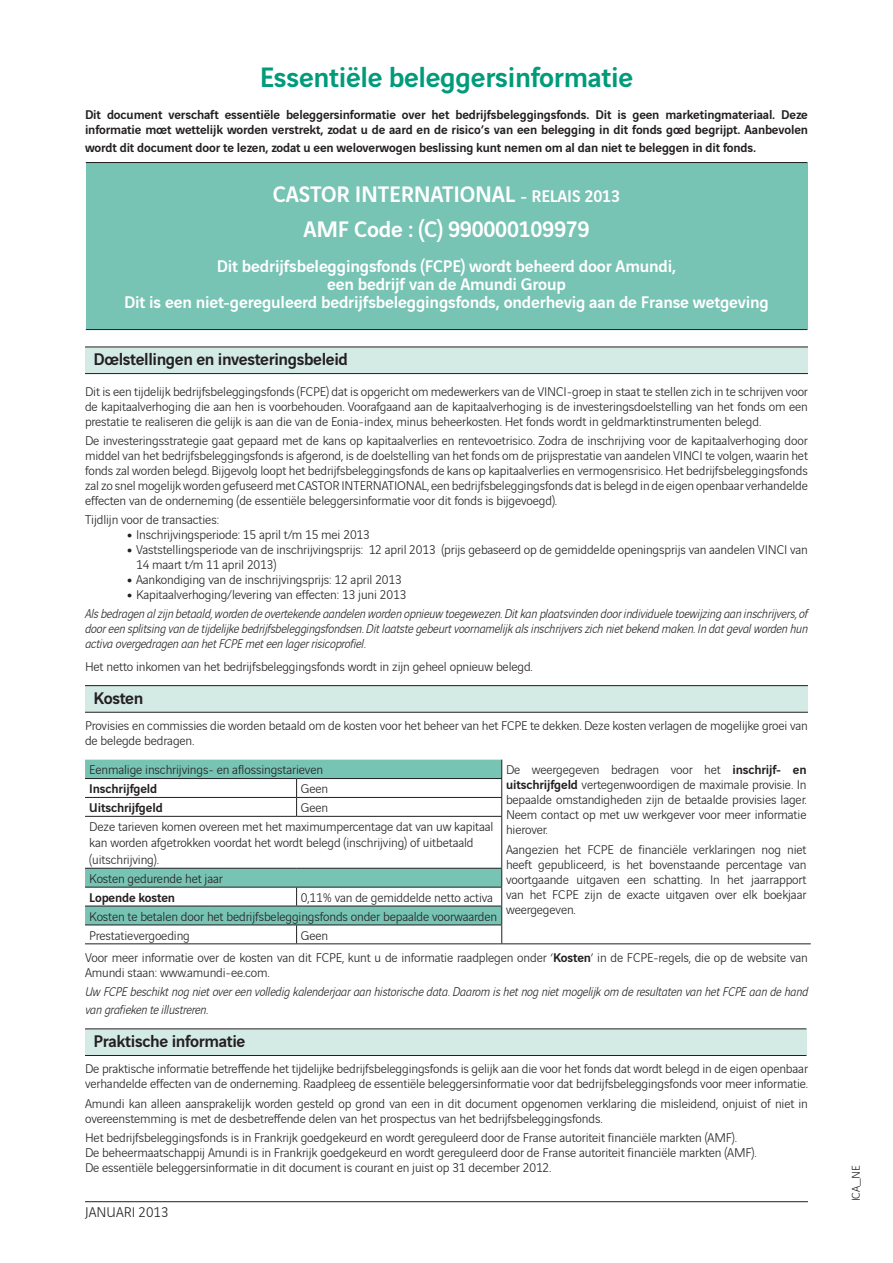
<style>
.page{position:relative;width:893px;height:1263px;background:#fff}
.page>*{position:absolute;margin:0;border:0;box-sizing:border-box;transform-origin:0 0}
.t1{font:500 30px "Vinci Sans";letter-spacing:-.01em;color:#009b7a}
.t2{font:500 24px/35px "Vinci Sans";letter-spacing:-.01em;color:#fff;text-align:center}
.t3{font:500 18px/18px "Vinci Sans";letter-spacing:-.01em;color:#fff;text-align:center}
.t4{font:500 18px "Vinci Sans";letter-spacing:-.02em;color:#231f20}
.t5{font:300 15px "Vinci Sans";color:#231f20}
.t6{font:300 13.5px/15px "Vinci Sans";letter-spacing:-.01em;color:#231f20}
.t7{font:italic 300 13.5px/19.2px "Vinci Sans";letter-spacing:-.01em;color:#231f20}
.t8{font:500 13.5px/15px "Vinci Sans";letter-spacing:-.01em;color:#231f20}
.t9{font:300 12px "Vinci Sans";color:#231f20}
.s1{font-size:18px}
.s2{font-weight:900;font-size:15px}
.s3{font-weight:900;font-style:normal;font-size:15px}
.s4{font-style:normal}
.s5{font-weight:500}
</style>
<div class="page">
<hr style="left:85px;top:1201px;width:723px;height:1px;background:#231f20">
<div style="left:86px;top:163px;width:721px;height:167px;background:#77c3b4"></div>
<hr style="left:86px;top:162px;width:721px;height:1px;background:#231f20">
<hr style="left:86px;top:329px;width:721px;height:1px;background:#231f20">
<div style="left:85px;top:347px;width:723px;height:27px;background:#d4eae5"></div>
<hr style="left:85px;top:347px;width:723px;height:1px;background:#231f20">
<hr style="left:85px;top:373px;width:723px;height:1px;background:#231f20">
<div style="left:85px;top:686px;width:723px;height:26px;background:#d4eae5"></div>
<hr style="left:85px;top:685px;width:723px;height:1px;background:#231f20">
<hr style="left:85px;top:712px;width:723px;height:1px;background:#231f20">
<svg style="left:85px;top:760px;width:416px;height:164px"></svg>
<hr style="left:502px;top:943px;width:309px;height:1px;background:#231f20">
<hr style="left:85px;top:778px;width:212px;height:1px;background:#231f20">
<hr style="left:297px;top:778px;width:205px;height:1px;background:#231f20">
<hr style="left:85px;top:797px;width:212px;height:1px;background:#231f20">
<hr style="left:297px;top:797px;width:205px;height:1px;background:#231f20">
<hr style="left:85px;top:816px;width:212px;height:1px;background:#231f20">
<hr style="left:297px;top:816px;width:205px;height:1px;background:#231f20">
<hr style="left:85px;top:868px;width:212px;height:1px;background:#231f20">
<hr style="left:297px;top:868px;width:205px;height:1px;background:#231f20">
<hr style="left:85px;top:887px;width:212px;height:1px;background:#231f20">
<hr style="left:297px;top:887px;width:205px;height:1px;background:#231f20">
<hr style="left:85px;top:906px;width:212px;height:1px;background:#231f20">
<hr style="left:297px;top:906px;width:205px;height:1px;background:#231f20">
<hr style="left:85px;top:924px;width:212px;height:1px;background:#231f20">
<hr style="left:297px;top:924px;width:205px;height:1px;background:#231f20">
<hr style="left:85px;top:943px;width:212px;height:1px;background:#231f20">
<hr style="left:297px;top:943px;width:205px;height:1px;background:#231f20">
<svg style="left:296px;top:779px;width:1px;height:37px"></svg>
<svg style="left:501px;top:760px;width:1px;height:56px"></svg>
<hr style="left:501px;top:817px;width:1px;height:51px;background:#231f20">
<svg style="left:296px;top:887px;width:1px;height:19px"></svg>
<svg style="left:296px;top:925px;width:1px;height:18px"></svg>
<svg style="left:501px;top:869px;width:1px;height:74px"></svg>
<div style="left:85px;top:1029px;width:721px;height:26px;background:#d4eae5"></div>
<hr style="left:85px;top:1028px;width:721px;height:1px;background:#231f20">
<hr style="left:85px;top:1055px;width:721px;height:1px;background:#231f20">
<h1 class="t1" style="left:260px;top:54px;width:375px">Essentiële beleggersinformatie</h1>
<p class="t8" style="left:85px;top:106px;width:724px">Dit document verschaft essentiële beleggersinformatie over het bedrijfsbeleggingsfonds. Dit is geen marketingmateriaal. Deze informatie moet wettelijk worden verstrekt, zodat u de aard en de risico’s van een belegging in dit fonds goed begrijpt. Aanbevolen</p>
<p class="t8" style="left:85px;top:139px;width:673px">wordt dit document door te lezen, zodat u een weloverwogen beslissing kunt nemen om al dan niet te beleggen in dit fonds.</p>
<h2 class="t2" style="left:273px;top:175px;width:348px">CASTOR INTERNATIONAL <span class="s1">- RELAIS 2013<br></span>AMF Code : (C) 990000109979</h2>
<h3 class="t3" style="left:124px;top:256px;width:646px">Dit bedrijfsbeleggingsfonds (FCPE) wordt beheerd door Amundi,<br>een bedrijf van de Amundi Group<br>Dit is een niet-gereguleerd bedrijfsbeleggingsfonds, onderhevig aan de Franse wetgeving</h3>
<h3 class="t4" style="left:94px;top:345px;width:256px">Doelstellingen en investeringsbeleid</h3>
<p class="t6" style="left:85px;top:383px;width:724px;text-align:justify">Dit is een tijdelijk bedrijfsbeleggingsfonds (FCPE) dat is opgericht om medewerkers van de VIN CI -groep in staat te stellen zich in te schrijven voor de kapitaalverhoging die aan hen is voorbehouden. Voorafgaand aan de kapitaalverhoging is de investeringsdoelstelling van het fonds om een prestatie te realiseren die gelijk is aan die van de Eonia-index, minus beheerkosten. Het fonds wordt in geldmarktinstrumenten belegd.</p>
<p class="t6" style="left:85px;top:432px;width:724px;text-align:justify">De investeringsstrategie gaat gepaard met de kans op kapitaalverlies en rentevoetrisico. Zodra de inschrijving voor de kapitaalverhoging door middel van het bedrijfsbeleggingsfonds is afgerond, is de doelstelling van het fonds om de prijsprestatie van aandelen VINCI te volgen, waarin het fonds zal worden belegd. Bijgevolg loopt het bedrijfsbeleggingsfonds de kans op kapitaalverlies en vermogensrisico. Het bedrijfsbeleggingsfonds zal zo snel mogelijk worden gefuseerd met CASTOR INTERNATIONAL, een bedrijfsbeleggingsfonds dat is belegd in de eigen openbaar verhandelde effecten van de onderneming (de essentiële beleggersinformatie voor dit fonds is bijgevoegd).</p>
<p class="t6" style="left:85px;top:511px;width:136px">Tijdlijn voor de transacties:</p>
<p class="t6" style="left:128px;top:526px;width:244px"><span class="s2">•</span> I nschrijvingsperiode: 15 april t/m 15 mei 2013</p>
<p class="t6" style="left:136px;top:541px;width:673px;text-indent:-9px"><span class="s2">•</span> Vaststellingsperiode van de inschrijvingsprijs: 12 april 2013 (prijs gebaseerd op de gemiddelde openingsprijs van aandelen VINCI van<br>14 maart t/m 11 april 2013)</p>
<p class="t6" style="left:128px;top:571px;width:276px"><span class="s2">•</span> Aankondiging van de inschrijvingsprijs: 12 april 2013</p>
<p class="t7" style="left:85px;top:584px;width:724px;text-indent:43px"><span class="s3">•</span> <span class="s4">Kapitaalverhoging/levering van effecten: 13 juni 2013<br></span>Als bedragen al zijn betaald, worden de overtekende aandelen worden opnieuw toegewezen. Dit kan plaatsvinden door individuele toewijzing aan inschrijvers, of</p>
<p class="t7" style="left:85px;top:620px;width:724px;line-height:15px">door een splitsing van de tijdelijke bedrijfsbeleggingsfondsen. Dit laatste gebeurt voornamelijk als inschrijvers zich niet bekend maken. In dat geval worden hun activa overgedragen aan het FCPE met een lager risicoprofiel.</p>
<p class="t6" style="left:85px;top:658px;width:449px">Het netto inkomen van het bedrijfsbeleggingsfonds wordt in zijn geheel opnieuw belegd.</p>
<h3 class="t4" style="left:94px;top:684px;width:51px">Kosten</h3>
<p class="t6" style="left:85px;top:717px;width:724px">Provisies en commissies die worden betaald om de kosten voor het beheer van het FCPE te dekken. Deze kosten verlagen de mogelijke groei van de belegde bedragen.</p>
<p class="t6" style="left:89px;top:761px;width:235px">Eenmalige inschrijvings- en aflossingstarieven</p>
<p class="t6" style="left:506px;top:761px;width:302px;text-align:justify">De weergegeven bedragen voor het <span class="s5">inschrijf- en uitschrijfgeld</span> vertegenwoordigen de maximale provisie. I n bepaalde omstandigheden zijn de betaalde provisies lager.<br>N eem contact op met uw werkgever voor meer informatie hierover.</p>
<p class="t6" style="left:506px;top:840px;width:302px;text-align:justify">Aangezien het FCPE de financiële verklaringen nog niet heeft gepubliceerd, is het bovenstaande percentage van voortgaande uitgaven een schatting. I n het jaarrapport van het FCPE zijn de exacte uitgaven over elk boekjaar weergegeven.</p>
<p class="t8" style="left:89px;top:780px;width:69px">Inschrijfgeld</p>
<p class="t6" style="left:301px;top:780px;width:29px">Geen</p>
<p class="t8" style="left:89px;top:799px;width:75px">Uitschrijfgeld</p>
<p class="t6" style="left:89px;top:797px;width:406px;line-height:18.9px;text-indent:212px">Geen<br>Deze tarieven komen overeen met het maximumpercentage dat van uw kapitaal</p>
<p class="t6" style="left:89px;top:834px;width:386px;line-height:16.5px">kan worden afgetrokken voordat het wordt belegd (inschrijving) of uitbetaald (uitschrijving).</p>
<p class="t6" style="left:89px;top:870px;width:135px">Kosten gedurende het jaar</p>
<p class="t8" style="left:89px;top:888px;width:87px">Lopende kosten</p>
<p class="t6" style="left:89px;top:887px;width:409px;line-height:18.9px;text-indent:212px">0,11% van de gemiddelde netto activa<br>Kosten te betalen door het bedrijfsbeleggingsfonds onder bepaalde voorwaarden<br>Prestatievergoeding</p>
<p class="t6" style="left:85px;top:923px;width:724px;line-height:22.2px;text-indent:216px">Geen<br>Voor meer informatie over de kosten van dit FCPE, kunt u de informatie raadplegen onder ‘<span class="s5">Kosten</span>’ in de FCPE-regels, die op de website van</p>
<p class="t6" style="left:85px;top:964px;width:186px">Amundi staan: www.amundi-ee.com.</p>
<p class="t7" style="left:85px;top:981px;width:724px;line-height:18px">Uw FCPE beschikt nog niet over een volledig kalenderjaar aan historische data. Daarom is het nog niet mogelijk om de resultaten van het FCPE aan de hand van grafieken te illustreren.</p>
<h3 class="t4" style="left:94px;top:1027px;width:153px">Praktische informatie</h3>
<p class="t6" style="left:85px;top:1060px;width:724px">De praktische informatie betreffende het tijdelijke bedrijfsbeleggingsfonds is gelijk aan die voor het fonds dat wordt belegd in de eigen openbaar verhandelde effecten van de onderneming. Raadpleeg de essentiële beleggersinformatie voor dat bedrijfsbeleggingsfonds voor meer informatie.</p>
<p class="t6" style="left:85px;top:1094px;width:724px">Amundi kan alleen aansprakelijk worden gesteld op grond van een in dit document opgenomen verklaring die misleidend, onjuist of niet in overeenstemming is met de desbetreffende delen van het prospectus van het bedrijfsbeleggingsfonds.</p>
<p class="t6" style="left:85px;top:1129px;width:673px">Het bedrijfsbeleggingsfonds is in Frankrijk goedgekeurd en wordt gereguleerd door de Franse autoriteit financiële markten (AMF).<br>De beheermaatschappij Amundi is in Frankrijk goedgekeurd en wordt gereguleerd door de Franse autoriteit financiële markten (AMF).<br>De essentiële beleggersinformatie in dit document is courant en juist op 31 december 2012.</p>
<p class="t5" style="left:85px;top:1201px;width:85px">januari 2013</p>
<p class="t9" style="left:847px;top:1201px;width:37px;rotate:-90deg">I CA_N E</p>
</div>
